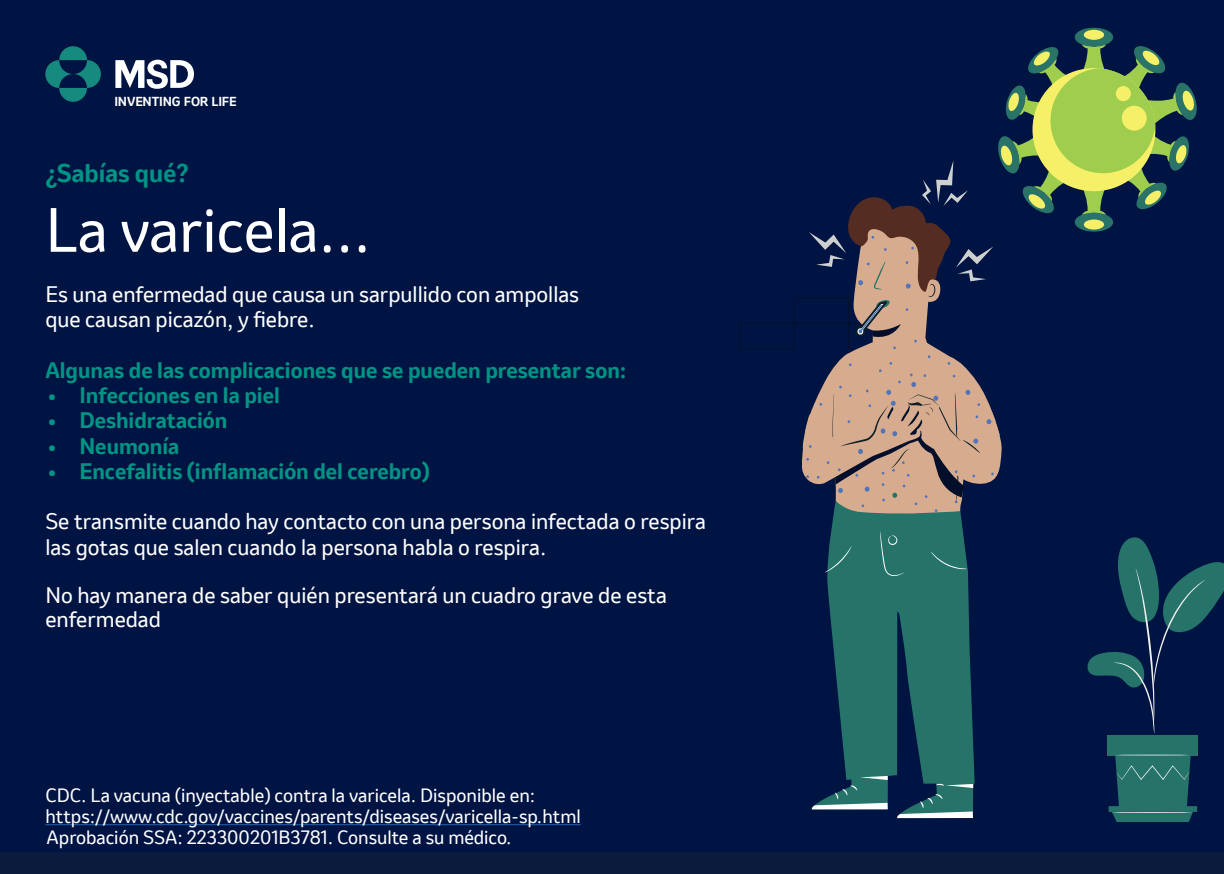
<style>
.page{position:relative;width:1224px;height:874px;background:#fff}
.page>*{position:absolute;margin:0;border:0;box-sizing:border-box;transform-origin:0 0}
.t1{font:57.8px "Invention";color:#fff}
.t2{font:700 24px "Invention";color:#009484}
.t3{font:21px/25.2px "Invention";color:#fff}
.t4{font:700 21px "Invention";color:#009484}
.t5{font:18px/20.6px "Invention";color:#fff}
.t6{font:700 12.2px "Invention";color:#fff}
</style>
<div class="page">
<div style="left:0;top:830px;width:1224px;height:43px;background:#0a1b3d"></div>
<div style="left:0;top:0;width:1224px;height:850px;background:#001443"></div>
<hr style="left:45px;top:823px;width:536px;height:1px;background:#2860ad">
<svg style="left:45px;top:46px;width:56px;height:56px"></svg>
<svg style="left:115px;top:60px;width:79px;height:29px"></svg>
<div style="left:794px;top:297px;width:55px;height:26px;border:1px solid #03102a"></div>
<div style="left:739px;top:322px;width:56px;height:27px;border:1px solid #03102a"></div>
<div style="left:1075px;top:28px;width:38px;height:19px;background:#2a7369;border-radius:50%"></div>
<div style="left:1084px;top:30px;width:20px;height:10px;background:#f6f069;border-radius:50%"></div>
<svg style="left:801px;top:44px;width:423px;height:777px"></svg>
<div style="left:1033px;top:68px;width:122px;height:123px;background:#f6f069;border-radius:50%"></div>
<div style="left:1051px;top:68px;width:104px;height:105px;background:#9fcd4d;border-radius:50px"></div>
<div style="left:1122px;top:106px;width:25px;height:24px;background:#f6f069;border-radius:50%"></div>
<div style="left:1116px;top:86px;width:15px;height:15px;background:#f6f069;border-radius:50%"></div>
<p class="t6" style="left:114px;top:93px;width:124px">INVENTING FOR LIFE</p>
<p class="t2" style="left:45px;top:156px;width:145px">¿Sabías qué?</p>
<h1 class="t1" style="left:45px;top:189px;width:327px">La varicela...</h1>
<p class="t3" style="left:45px;top:281px;width:535px">Es una enfermedad que causa un sarpullido con ampollas que causan picazón, y fiebre.</p>
<p class="t4" style="left:45px;top:355px;width:583px">Algunas de las complicaciones que se pueden presentar son:</p>
<p class="t4" style="left:48px;top:380px;width:233px">• Infecciones en la piel</p>
<p class="t4" style="left:48px;top:405px;width:181px">• Deshidratación</p>
<p class="t4" style="left:48px;top:430px;width:133px">• Neumonía</p>
<p class="t4" style="left:48px;top:455px;width:383px">• Encefalitis (inflamación del cerebro)</p>
<p class="t3" style="left:45px;top:508px;width:662px">Se transmite cuando hay contacto con una persona infectada o respira las gotas que salen cuando la persona habla o respira.</p>
<p class="t3" style="left:45px;top:582px;width:623px;line-height:24.2px">No hay manera de saber quién presentará un cuadro grave de esta enfermedad</p>
<p class="t5" style="left:45px;top:785px;width:537px">CDC. La vacuna (inyectable) contra la varicela. Disponible en: https://www.cdc.gov/vaccines/parents/diseases/varicella-sp.html</p>
<p class="t5" style="left:47px;top:826px;width:467px">Aprobación SSA: 223300201B3781. Consulte a su médico.</p>
</div>
